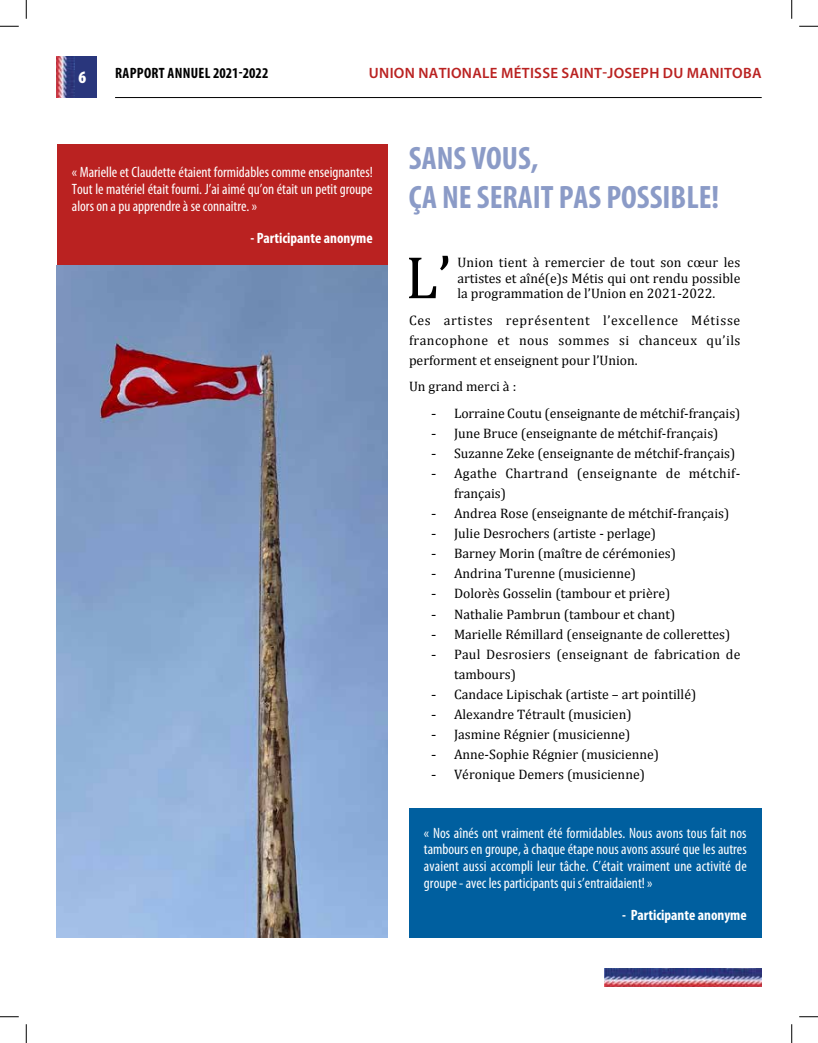
<style>
.page{position:relative;width:818px;height:1043px;background:#fff}
.page>*{position:absolute;margin:0;border:0;box-sizing:border-box;transform-origin:0 0}
.t1{font:60.62px "Cambria";color:#000}
.t2{font:700 condensed 32.5px/39.4px "Myriad Pro";color:#8b9bc7}
.t3{font:900 condensed 17.5px "Myriad Pro";color:#fff}
.t4{font:condensed 15px/16.9px "Myriad Pro";color:#fff;text-align:justify}
.t5{font:600 15px "Myriad Pro";letter-spacing:.02em;color:#ba2221}
.t6{font:700 condensed 15px "Myriad Pro";color:#fff}
.t7{font:700 condensed 15px "Myriad Pro";letter-spacing:.02em;color:#000}
.t8{font:13.75px/20px "Cambria";color:#000;text-align:justify}
.t9{font:13.75px/20px "Cambria";letter-spacing:.025em;color:#000}
.s1{font-family:"Arial"}
</style>
<div class="page">
<div style="left:56px;top:56px;width:41px;height:42px;background:#29367c"></div>
<img style="left:56px;top:56px;width:18px;height:42px">
<hr style="left:115px;top:97px;width:646px;height:1px;background:#000">
<img style="left:604px;top:968px;width:157px;height:18px">
<div style="left:409px;top:808px;width:352px;height:129px;background:#005f9f"></div>
<div style="left:57px;top:144px;width:331px;height:121px;background:#ba2221"></div>
<img style="left:56px;top:265px;width:331px;height:672px">
<svg style="left:0;top:26px;width:19px;height:1px"></svg>
<svg style="left:799px;top:26px;width:19px;height:1px"></svg>
<svg style="left:0;top:1016px;width:19px;height:1px"></svg>
<svg style="left:799px;top:1016px;width:19px;height:1px"></svg>
<svg style="left:26px;top:0;width:1px;height:19px"></svg>
<svg style="left:26px;top:1024px;width:1px;height:18px"></svg>
<svg style="left:791px;top:0;width:1px;height:19px"></svg>
<svg style="left:791px;top:1024px;width:1px;height:18px"></svg>
<p class="t3" style="left:78px;top:68px;width:9px">6</p>
<p class="t7" style="left:115px;top:64px;width:155px">RAPPORT ANNUEL 2021-2022</p>
<p class="t5" style="left:369px;top:64px;width:394px">UNION NATIONALE MÉTISSE SAINT-JOSEPH DU MANITOBA</p>
<p class="t4" style="left:72px;top:164px;width:302px">« Marielle et Claudette étaient formidables comme enseignantes!<br>Tout le matériel était fourni. J’ai aimé qu’on était un petit groupe alors on a pu apprendre à se connaitre. »</p>
<p class="t6" style="left:250px;top:229px;width:124px">- Participante anonyme</p>
<h2 class="t2" style="left:409px;top:137px;width:312px">SANS VOUS,<br>ÇA NE SERAIT PAS POSSIBLE!</h2>
<h1 class="t1" style="left:405px;top:242px;width:47px">L’</h1>
<p class="t8" style="left:457px;top:254px;width:284px;line-height:15.6px">Union tient à remercier de tout son cœur les artistes et aîné(e)s Métis qui ont rendu possible la programmation de l’Union en 2021-2022.</p>
<p class="t8" style="left:409px;top:310px;width:333px">Ces artistes représentent l’excellence Métisse francophone et nous sommes si chanceux qu’ils performent et enseignent pour l’Union.</p>
<p class="t8" style="left:409px;top:376px;width:109px">Un grand merci à :</p>
<p class="t8" style="left:431px;top:403px;width:310px"><span class="s1">-</span> Lorraine Coutu (enseignante de métchif-français)</p>
<p class="t8" style="left:431px;top:423px;width:288px"><span class="s1">-</span> June Bruce (enseignante de métchif-français)</p>
<p class="t8" style="left:431px;top:443px;width:305px"><span class="s1">-</span> Suzanne Zeke (enseignante de métchif-français)</p>
<p class="t9" style="left:454px;top:463px;width:288px;text-indent:-22px"><span class="s1">-</span> Agathe Chartrand (enseignante de métchif&shy;français)</p>
<p class="t8" style="left:431px;top:503px;width:299px"><span class="s1">-</span> Andrea Rose (enseignante de métchif-français)</p>
<p class="t8" style="left:431px;top:523px;width:226px"><span class="s1">-</span> Julie Desrochers (artiste - perlage)</p>
<p class="t8" style="left:431px;top:543px;width:246px"><span class="s1">-</span> Barney Morin (maître de cérémonies)</p>
<p class="t8" style="left:431px;top:563px;width:206px"><span class="s1">-</span> Andrina Turenne (musicienne)</p>
<p class="t8" style="left:431px;top:583px;width:240px"><span class="s1">-</span> Dolorès Gosselin (tambour et prière)</p>
<p class="t8" style="left:431px;top:603px;width:245px"><span class="s1">-</span> Nathalie Pambrun (tambour et chant)</p>
<p class="t8" style="left:431px;top:624px;width:300px"><span class="s1">-</span> Marielle Rémillard (enseignante de collerettes)</p>
<p class="t8" style="left:454px;top:644px;width:288px;text-indent:-22px"><span class="s1">-</span> Paul Desrosiers (enseignant de fabrication de tambours)</p>
<p class="t8" style="left:431px;top:684px;width:266px"><span class="s1">-</span> Candace Lipischak (artiste – art pointillé)</p>
<p class="t8" style="left:431px;top:704px;width:202px"><span class="s1">-</span> Alexandre Tétrault (musicien)</p>
<p class="t8" style="left:431px;top:724px;width:200px"><span class="s1">-</span> Jasmine Régnier (musicienne)</p>
<p class="t8" style="left:431px;top:744px;width:229px"><span class="s1">-</span> Anne-Sophie Régnier (musicienne)</p>
<p class="t8" style="left:431px;top:764px;width:215px"><span class="s1">-</span> Véronique Demers (musicienne)</p>
<p class="t4" style="left:424px;top:824px;width:324px">« Nos aînés ont vraiment été formidables. Nous avons tous fait nos tambours en groupe, à chaque étape nous avons assuré que les autres avaient aussi accompli leur tâche. C’était vraiment une activité de groupe - avec les participants qui s’entraidaient! »</p>
<p class="t6" style="left:622px;top:905px;width:126px">- Participante anonyme</p>
</div>
